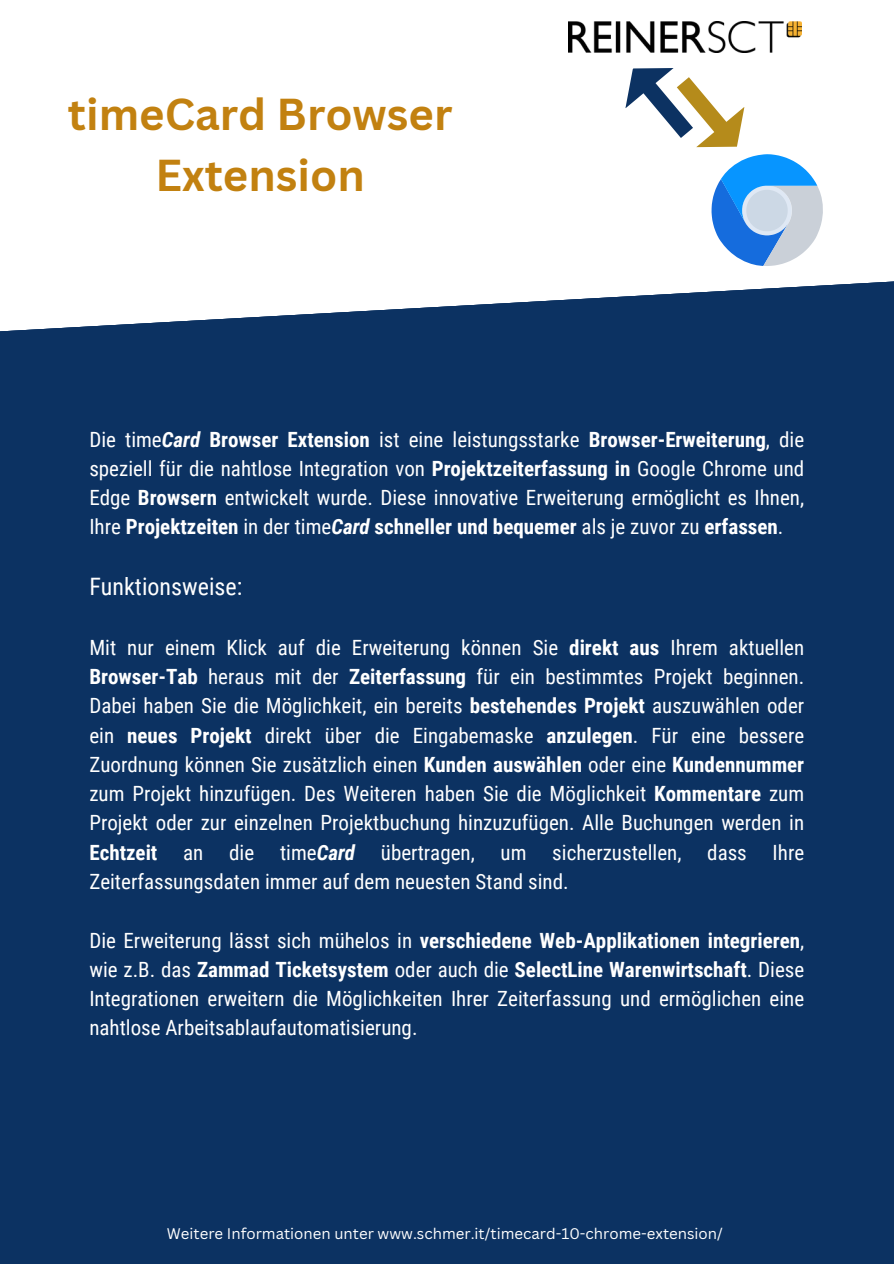
<style>
.page{position:relative;width:894px;height:1264px;background:#fff}
.page>*{position:absolute;margin:0;border:0;box-sizing:border-box;transform-origin:0 0}
.t1{font:700 43.5px/60.8px "Canva Sans";color:#c28110;text-align:center}
.t2{font:24px "Roboto Condensed";color:#fff}
.t3{font:21px/29.2px "Roboto Condensed";color:#fff;text-align:justify}
.t4{font:15px "Canva Sans";color:#fff}
.s1{font-weight:700;font-style:italic}
.s2{font-weight:700}
</style>
<div class="page">
<div style="left:0;top:0;width:893px;height:1263px;background:#0c3262"></div>
<svg style="left:0;top:0;width:893px;height:332px;background:#e7ebef"></svg>
<img style="left:568px;top:22px;width:233px;height:30px">
<svg style="left:608px;top:48px;width:222px;height:218px;background:#d3e0ea"></svg>
<h3 class="t1" style="left:68px;top:82px;width:386px">timeCard Browser<br>Extension</h3>
<h1 class="t3" style="left:89px;top:425px;width:716px">Die time<span class="s1">Card</span> <span class="s2">Browser Extension</span> ist eine leistungsstarke <span class="s2">Browser-Erweiterung</span>, die speziell für die nahtlose Integration von <span class="s2">Projektzeiterfassung in</span> Google Chrome und Edge <span class="s2">Browsern</span> entwickelt wurde. Diese innovative Erweiterung ermöglicht es Ihnen, Ihre <span class="s2">Projektzeiten</span> in der time<span class="s1">Card</span> <span class="s2">schneller und bequemer</span> als je zuvor zu <span class="s2">erfassen</span>.</h1>
<p class="t2" style="left:89px;top:573px;width:154px">Funktionsweise:</p>
<p class="t3" style="left:89px;top:633px;width:716px">Mit nur einem Klick auf die Erweiterung können Sie <span class="s2">direkt aus</span> Ihrem aktuellen <span class="s2">Browser-Tab</span> heraus mit der <span class="s2">Zeiterfassung</span> für ein bestimmtes Projekt beginnen.<br>Dabei haben Sie die Möglichkeit, ein bereits <span class="s2">bestehendes Projekt</span> auszuwählen oder ein <span class="s2">neues Projekt</span> direkt über die Eingabemaske <span class="s2">anzulegen</span>. Für eine bessere Zuordnung können Sie zusätzlich einen <span class="s2">Kunden auswählen</span> oder eine <span class="s2">Kundennummer </span>zum Projekt hinzufügen. Des Weiteren haben Sie die Möglichkeit <span class="s2">Kommentare</span> zum Projekt oder zur einzelnen Projektbuchung hinzuzufügen. Alle Buchungen werden in <span class="s2">Echtzeit</span> an die time<span class="s1">Card</span> übertragen, um sicherzustellen, dass Ihre Zeiterfassungsdaten immer auf dem neuesten Stand sind.</p>
<p class="t3" style="left:89px;top:925px;width:716px">Die Erweiterung lässt sich mühelos in <span class="s2">verschiedene Web-Applikationen integrieren</span>, wie z.B. das <span class="s2">Zammad Ticketsystem</span> oder auch die <span class="s2">SelectLine Warenwirtschaft</span>. Diese Integrationen erweitern die Möglichkeiten Ihrer Zeiterfassung und ermöglichen eine nahtlose Arbeitsablaufautomatisierung.</p>
<h2 class="t4" style="left:167px;top:1223px;width:557px">Weitere Informationen unter www.schmer.it/timecard-10-chrome-extension/</h2>
</div>
